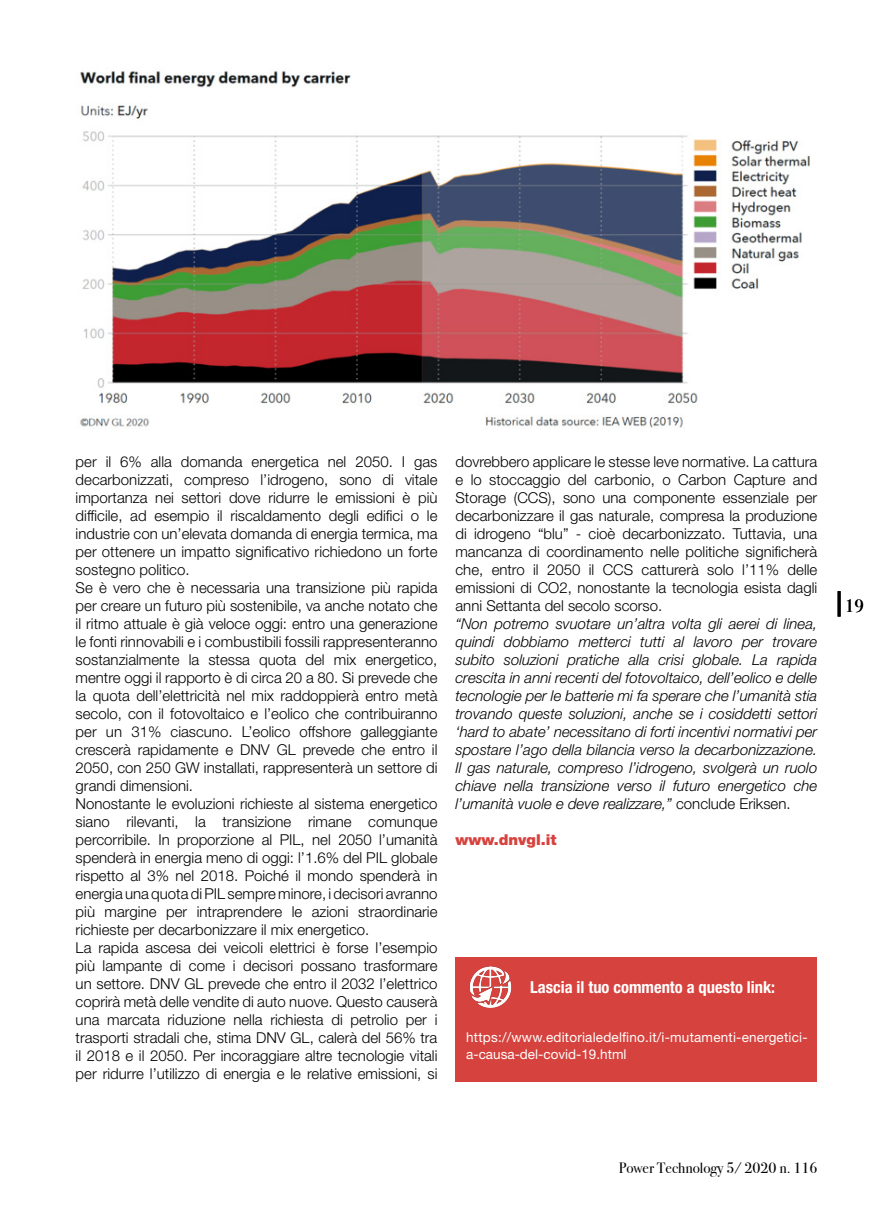
<style>
.page{position:relative;width:893px;height:1212px;background:#fff}
.page>*{position:absolute;margin:0;border:0;box-sizing:border-box;transform-origin:0 0}
.t1{font:18px "Bodoni Svty Two ITCTT";color:#000}
.t2{font:700 condensed 16.5px "Helvetica Neue LT Std";color:#fff}
.t3{font:300 15px/18px "Helvetica Neue LT Std";color:#000}
.t4{font:italic 300 15px/18px "Helvetica Neue LT Std";color:#000;text-align:justify}
.t5{font:15px "Bodoni Svty Two ITCTT";color:#000}
.t6{font:900 15px "Helvetica Neue LT Std";color:#d6423d}
.t7{font:13.5px/16.2px "Helvetica Neue LT Std";letter-spacing:.015em;color:#fff}
.s1{font-style:normal}
</style>
<div class="page">
<hr style="left:838px;top:591px;width:3px;height:26px;background:#000">
<div style="left:455px;top:957px;width:362px;height:125px;background:#d6423d"></div>
<img style="left:469px;top:966px;width:43px;height:42px">
<img style="left:79px;top:71px;width:731px;height:358px">
<p class="t3" style="left:76px;top:452px;width:363px">per il 6% alla domanda energetica nel 2050. I gas decarbonizzati, compreso l’idrogeno, sono di vitale importanza nei settori dove ridurre le emissioni è più difficile, ad esempio il riscaldamento degli edifici o le industrie con un’elevata domanda di energia termica, ma per ottenere un impatto significativo richiedono un forte sostegno politico.<br>Se è vero che è necessaria una transizione più rapida per creare un futuro più sostenibile, va anche notato che il ritmo attuale è già veloce oggi: entro una generazione le fonti rinnovabili e i combustibili fossili rappresenteranno sostanzialmente la stessa quota del mix energetico, mentre oggi il rapporto è di circa 20 a 80. Si prevede che la quota dell’elettricità nel mix raddoppierà entro metà secolo, con il fotovoltaico e l’eolico che contribuiranno per un 31% ciascuno. L’eolico offshore galleggiante crescerà rapidamente e DNV GL prevede che entro il 2050, con 250 GW installati, rappresenterà un settore di grandi dimensioni.<br>Nonostante le evoluzioni richieste al sistema energetico siano rilevanti, la transizione rimane comunque percorribile. In proporzione al PIL, nel 2050 l’umanità spenderà in energia meno di oggi: l’1.6% del PIL globale rispetto al 3% nel 2018. Poiché il mondo spenderà in energia una quota di PIL sempre minore, i decisori avranno più margine per intraprendere le azioni straordinarie richieste per decarbonizzare il mix energetico.<br>La rapida ascesa dei veicoli elettrici è forse l’esempio più lampante di come i decisori possano trasformare un settore. DNV GL prevede che entro il 2032 l’elettrico coprirà metà delle vendite di auto nuove. Questo causerà una marcata riduzione nella richiesta di petrolio per i trasporti stradali che, stima DNV GL, calerà del 56% tra il 2018 e il 2050. Per incoraggiare altre tecnologie vitali per ridurre l’utilizzo di energia e le relative emissioni, si</p>
<p class="t3" style="left:455px;top:452px;width:363px;text-align:justify">dovrebbero applicare le stesse leve normative. La cattura e lo stoccaggio del carbonio, o Carbon Capture and Storage (CCS), sono una componente essenziale per decarbonizzare il gas naturale, compresa la produzione di idrogeno “blu” - cioè decarbonizzato. Tuttavia, una mancanza di coordinamento nelle politiche significherà che, entro il 2050 il CCS catturerà solo l’11% delle emissioni di CO2, nonostante la tecnologia esista dagli anni Settanta del secolo scorso.</p>
<p class="t4" style="left:455px;top:615px;width:363px">“Non potremo svuotare un’altra volta gli aerei di linea, quindi dobbiamo metterci tutti al lavoro per trovare subito soluzioni pratiche alla crisi globale. La rapida crescita in anni recenti del fotovoltaico, dell’eolico e delle tecnologie per le batterie mi fa sperare che l’umanità stia trovando queste soluzioni, anche se i cosiddetti settori ‘hard to abate’ necessitano di forti incentivi normativi per spostare l’ago della bilancia verso la decarbonizzazione.<br>Il gas naturale, compreso l’idrogeno, svolgerà un ruolo chiave nella transizione verso il futuro energetico che l’umanità vuole e deve realizzare,” <span class="s1">conclude Eriksen.</span></p>
<p class="t6" style="left:455px;top:831px;width:103px">www.dnvgl.it</p>
<p class="t2" style="left:530px;top:977px;width:247px">Lascia il tuo commento a questo link:</p>
<p class="t7" style="left:466px;top:1029px;width:343px">https://www.editorialedelfino.it/i-mutamenti-energetici&shy;a-causa-del-covid-19.html</p>
<p class="t1" style="left:845px;top:595px;width:21px">19</p>
<p class="t5" style="left:619px;top:1159px;width:200px">Power Technology 5/ 2020 n. 116</p>
</div>
